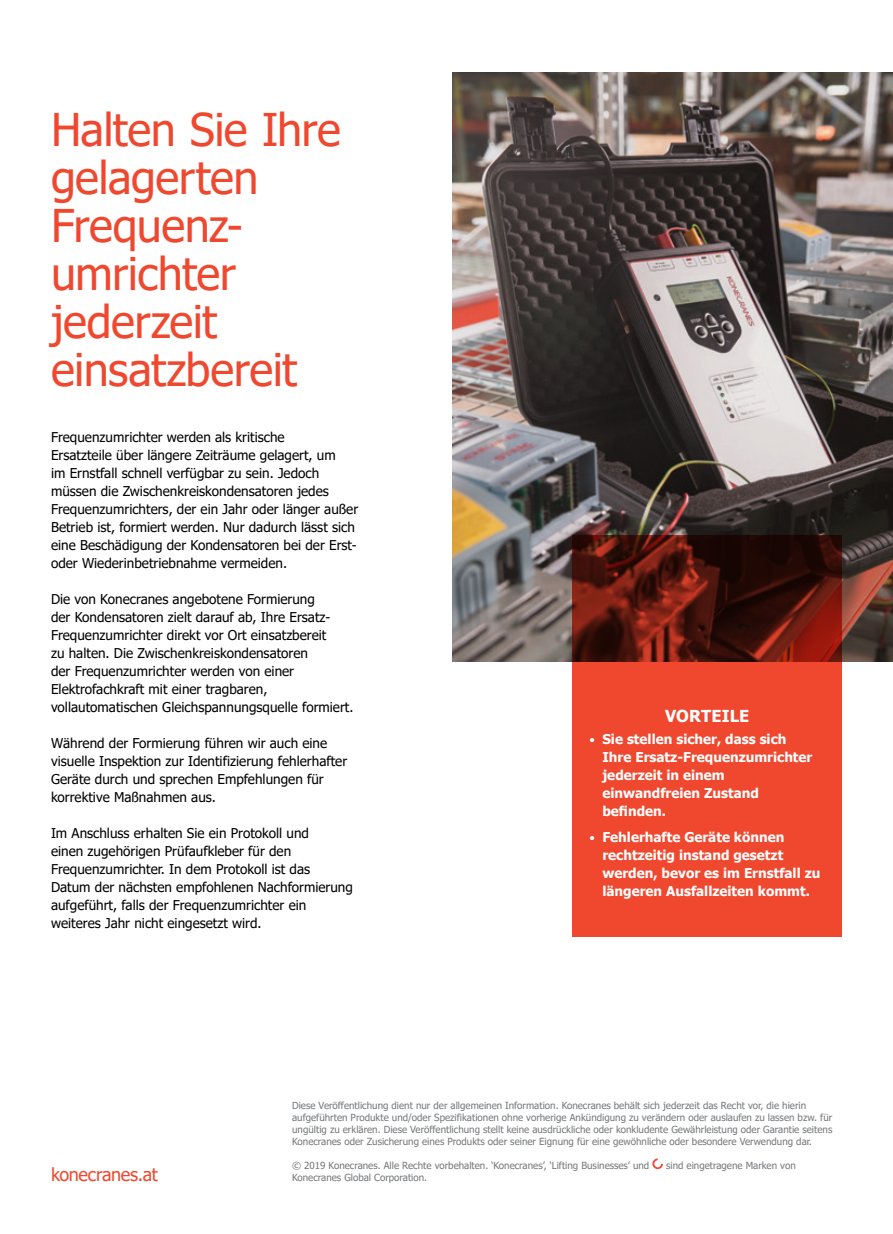
<style>
.page{position:relative;width:893px;height:1234px;background:#fff}
.page>*{position:absolute;margin:0;border:0;box-sizing:border-box;transform-origin:0 0}
.t1{font:45px/48px "Tahoma";letter-spacing:-.015em;color:#ef482f}
.t2{font:18px "Tahoma";letter-spacing:-.02em;color:#ef482f}
.t3{font:700 16.5px "Tahoma";letter-spacing:.005em;color:#fff}
.t4{font:13.5px/18px "Tahoma";color:#000002}
.t5{font:700 13.5px/18px "Tahoma";color:#fff}
.t6{font:9.75px/12px "Tahoma";color:#76787b}
.s1{font-weight:400;font-size:12px}
</style>
<div class="page">
<img style="left:453px;top:72px;width:440px;height:589px">
<svg style="left:652px;top:1158px;width:11px;height:10px"></svg>
<svg style="left:573px;top:535px;width:269px;height:401px;background:#bc3724"></svg>
<h1 class="t1" style="left:51px;top:108px;width:291px">Halten Sie Ihre gelagerten<br>Frequenz&shy;umrichter jederzeit einsatzbereit</h1>
<p class="t4" style="left:51px;top:429px;width:309px">Frequenzumrichter werden als kritische<br>Ersatzteile über längere Zeiträume gelagert, um<br>im Ernstfall schnell verfügbar zu sein. Jedoch müssen die Zwischenkreiskondensatoren jedes Frequenzumrichters, der ein Jahr oder länger außer Betrieb ist, formiert werden. Nur dadurch lässt sich eine Beschädigung der Kondensatoren bei der Erst&shy;oder Wiederinbetriebnahme vermeiden.</p>
<p class="t4" style="left:51px;top:591px;width:304px">Die von Konecranes angebotene Formierung<br>der Kondensatoren zielt darauf ab, Ihre Ersatz-Frequenzumrichter direkt vor Ort einsatzbereit<br>zu halten. Die Zwischenkreiskondensatoren<br>der Frequenzumrichter werden von einer Elektrofachkraft mit einer tragbaren, vollautomatischen Gleichspannungsquelle formiert.</p>
<p class="t4" style="left:51px;top:735px;width:298px">Während der Formierung führen wir auch eine visuelle Inspektion zur Identifizierung fehlerhafter Geräte durch und sprechen Empfehlungen für korrektive Maßnahmen aus.</p>
<p class="t4" style="left:51px;top:825px;width:303px">Im Anschluss erhalten Sie ein Protokoll und<br>einen zugehörigen Prüfaufkleber für den Frequenzumrichter. In dem Protokoll ist das Datum der nächsten empfohlenen Nachformierung aufgeführt, falls der Frequenzumrichter ein weiteres Jahr nicht eingesetzt wird.</p>
<p class="t3" style="left:665px;top:704px;width:86px">VORTEILE</p>
<p class="t5" style="left:602px;top:730px;width:212px;text-indent:-13px"><span class="s1">•</span> Sie stellen sicher, dass sich<br>Ihre Ersatz-Frequenzumrichter jederzeit in einem einwandfreien Zustand befinden.</p>
<p class="t5" style="left:602px;top:828px;width:220px;text-indent:-13px"><span class="s1">•</span> Fehlerhafte Geräte können rechtzeitig instand gesetzt werden, bevor es im Ernstfall zu längeren Ausfallzeiten kommt.</p>
<h2 class="t2" style="left:51px;top:1161px;width:108px">konecranes.at</h2>
<p class="t6" style="left:292px;top:1099px;width:542px">Diese Veröffentlichung dient nur der allgemeinen Information. Konecranes behält sich jederzeit das Recht vor, die hierin aufgeführten Produkte und/oder Spezifikationen ohne vorherige Ankündigung zu verändern oder auslaufen zu lassen bzw. für ungültig zu erklären. Diese Veröffentlichung stellt keine ausdrückliche oder konkludente Gewährleistung oder Garantie seitens Konecranes oder Zusicherung eines Produkts oder seiner Eignung für eine gewöhnliche oder besondere Verwendung dar.</p>
<p class="t6" style="left:292px;top:1159px;width:359px">© 2019 Konecranes. Alle Rechte vorbehalten. ‘Konecranes’, ‘Lifting Businesses’ und</p>
<p class="t6" style="left:666px;top:1159px;width:131px">sind eingetragene Marken von</p>
<p class="t6" style="left:292px;top:1171px;width:137px">Konecranes Global Corporation.</p>
</div>
